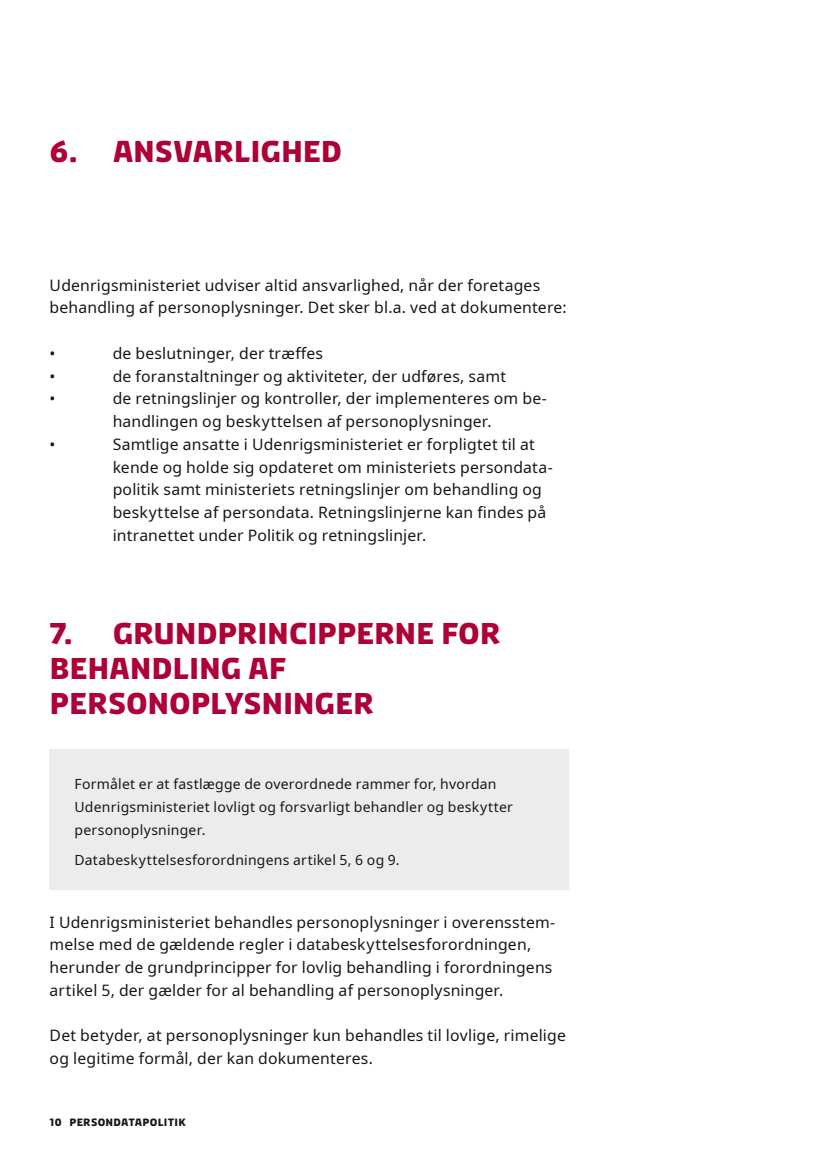
<style>
.page{position:relative;width:834px;height:1166px;background:#fff}
.page>*{position:absolute;margin:0;border:0;box-sizing:border-box;transform-origin:0 0}
.RU_lille{font:700 29.75px/35px "Diplomacy";letter-spacing:-.01em;color:#ae0138}
.Brød{font:15.75px/22.8px "Noto Sans";letter-spacing:.01em;color:#181716}
.t1{font:14px/22.8px "Noto Sans";letter-spacing:.015em;color:#181716}
.t2{font:700 10.5px "Diplomacy";letter-spacing:.025em;color:#181716}
</style>
<div class="page">
<div style="left:50px;top:749px;width:518px;height:140px;background:#ececec"></div>
<p class="RU_lille" style="left:50px;top:133px;width:294px">6. ANSVARLIGHED</p>
<p class="Brød" style="left:50px;top:274px;width:518px">Udenrigsministeriet udviser altid ansvarlighed, når der foretages behandling af personoplysninger. Det sker bl.a. ved at dokumentere:</p>
<p class="Brød" style="left:50px;top:342px;width:7px">•</p>
<p class="Brød" style="left:113px;top:342px;width:212px">de beslutninger, der træffes</p>
<p class="Brød" style="left:50px;top:365px;width:7px">•</p>
<p class="Brød" style="left:113px;top:365px;width:395px">de foranstaltninger og aktiviteter, der udføres, samt</p>
<p class="Brød" style="left:50px;top:388px;width:7px">•</p>
<p class="Brød" style="left:113px;top:388px;width:435px">de retningslinjer og kontroller, der implementeres om be&shy;handlingen og beskyttelsen af personoplysninger.</p>
<p class="Brød" style="left:50px;top:433px;width:7px">•</p>
<p class="Brød" style="left:113px;top:433px;width:441px">Samtlige ansatte i Udenrigsministeriet er forpligtet til at kende og holde sig opdateret om ministeriets persondata&shy;politik samt ministeriets retningslinjer om behandling og beskyttelse af persondata. Retningslinjerne kan findes på intranettet under Politik og retningslinjer.</p>
<p class="RU_lille" style="left:50px;top:615px;width:452px">7. GRUNDPRINCIPPERNE FOR<br>BEHANDLING AF<br>PERSONOPLYSNINGER</p>
<p class="t1" style="left:74px;top:773px;width:440px">Formålet er at fastlægge de overordnede rammer for, hvordan<br>Udenrigsministeriet lovligt og forsvarligt behandler og beskytter personoplysninger.</p>
<p class="t1" style="left:74px;top:848px;width:327px">Databeskyttelsesforordningens artikel 5, 6 og 9.</p>
<p class="Brød" style="left:50px;top:911px;width:507px">I Udenrigsministeriet behandles personoplysninger i overensstem&shy;melse med de gældende regler i databeskyttelsesforordningen, herunder de grundprincipper for lovlig behandling i forordningens artikel 5, der gælder for al behandling af personoplysninger.</p>
<p class="Brød" style="left:50px;top:1025px;width:517px">Det betyder, at personoplysninger kun behandles til lovlige, rimelige og legitime formål, der kan dokumenteres.</p>
<p class="t2" style="left:50px;top:1115px;width:138px">10 PERSONDATAPOLITIK</p>
</div>
